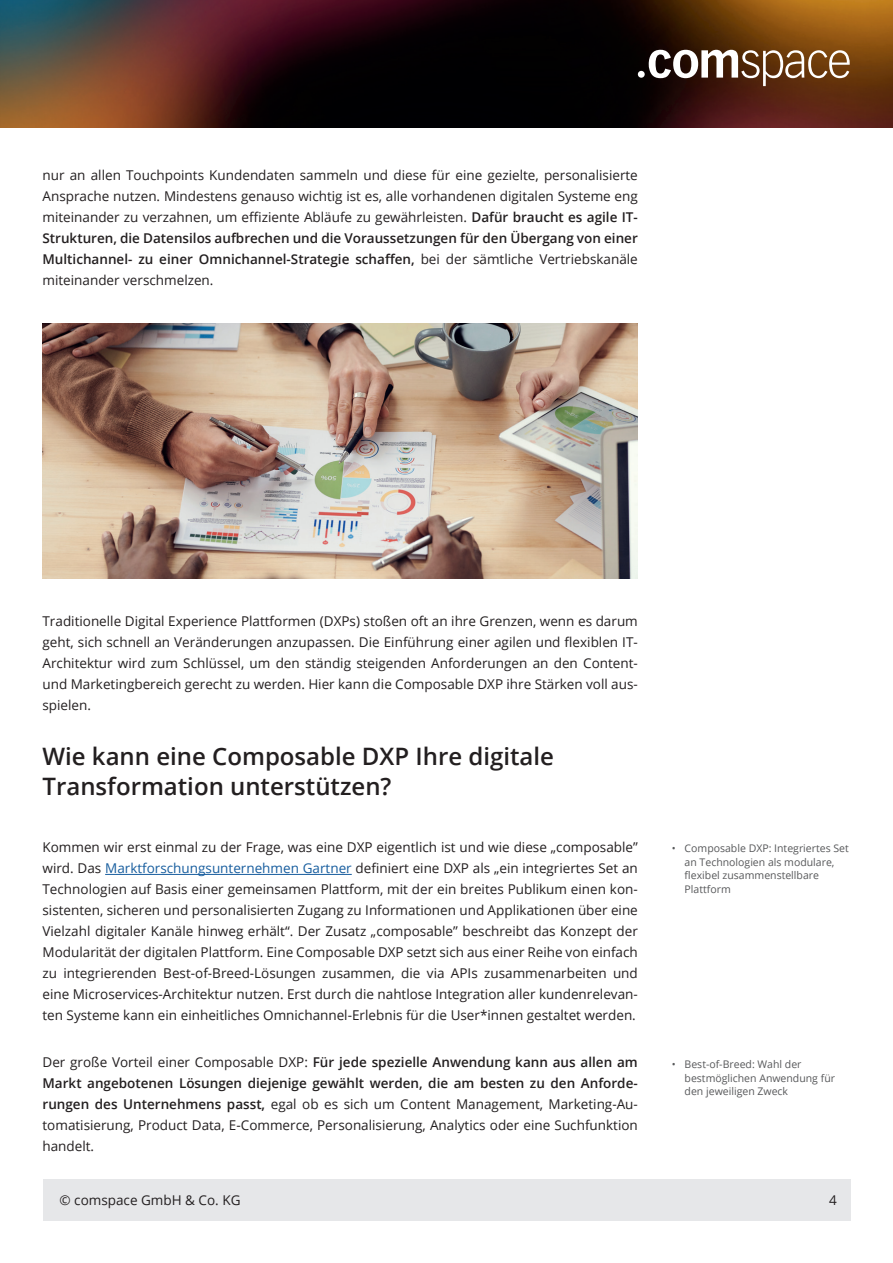
<style>
.page{position:relative;width:893px;height:1263px;background:#fff}
.page>*{position:absolute;margin:0;border:0;box-sizing:border-box;transform-origin:0 0}
.t1{font:600 24px/30px "Open Sans";color:#231f20}
.t2{font:13.5px/21px "Open Sans";color:#231f20;text-align:justify}
.t3{font:10.5px/13.5px "Open Sans";color:#57585a}
.s1{font-weight:600}
.s2{color:#175d9e}
</style>
<div class="page">
<div style="left:43px;top:1179px;width:807px;height:41px;background:#e6e7e9"></div>
<img style="left:0;top:0;width:893px;height:128px">
<svg style="left:649px;top:50px;width:201px;height:36px"></svg>
<div style="left:638px;top:71px;width:7px;height:7px;background:#fff;border-radius:50%"></div>
<hr style="left:105px;top:874px;width:247px;height:1px;background:#175d9e">
<img style="left:43px;top:323px;width:595px;height:255px">
<p class="t2" style="left:43px;top:165px;width:597px">nur an allen Touchpoints Kundendaten sammeln und diese für eine gezielte, personalisierte Ansprache nutzen. Mindestens genauso wichtig ist es, alle vorhandenen digitalen Systeme eng miteinander zu verzahnen, um effiziente Abläufe zu gewährleisten. <span class="s1">Dafür braucht es agile IT-Strukturen, die Datensilos aufbrechen und die Voraussetzungen für den Übergang von einer Multichannel- zu einer Omnichannel-Strategie schaffen,</span> bei der sämtliche Vertriebskanäle miteinander verschmelzen.</p>
<p class="t2" style="left:43px;top:610px;width:597px">Traditionelle Digital Experience Plattformen (DXPs) stoßen oft an ihre Grenzen, wenn es darum geht, sich schnell an Veränderungen anzupassen. Die Einführung einer agilen und flexiblen IT-Architektur wird zum Schlüssel, um den ständig steigenden Anforderungen an den Content&shy;und Marketingbereich gerecht zu werden. Hier kann die Composable DXP ihre Stärken voll aus&shy;spielen.</p>
<h1 class="t1" style="left:43px;top:741px;width:513px">Wie kann eine Composable DXP Ihre digitale<br>Transformation unterstützen?</h1>
<p class="t2" style="left:43px;top:837px;width:597px">Kommen wir erst einmal zu der Frage, was eine DXP eigentlich ist und wie diese „composable” wird. Das <span class="s2">Marktforschungsunternehmen Gartner</span> definiert eine DXP als „ein integriertes Set an Technologien auf Basis einer gemeinsamen Plattform, mit der ein breites Publikum einen kon&shy;sistenten, sicheren und personalisierten Zugang zu Informationen und Applikationen über eine Vielzahl digitaler Kanäle hinweg erhält“. Der Zusatz „composable” beschreibt das Konzept der Modularität der digitalen Plattform. Eine Composable DXP setzt sich aus einer Reihe von einfach zu integrierenden Best-of-Breed-Lösungen zusammen, die via APIs zusammenarbeiten und eine Microservices-Architektur nutzen. Erst durch die nahtlose Integration aller kundenrelevan&shy;ten Systeme kann ein einheitliches Omnichannel-Erlebnis für die User*innen gestaltet werden.</p>
<p class="t2" style="left:43px;top:1051px;width:597px">Der große Vorteil einer Composable DXP: <span class="s1">Für jede spezielle Anwendung kann aus allen am Markt angebotenen Lösungen diejenige gewählt werden, die am besten zu den Anforde&shy;rungen des Unternehmens passt,</span> egal ob es sich um Content Management, Marketing-Au&shy;tomatisierung, Product Data, E-Commerce, Personalisierung, Analytics oder eine Suchfunktion handelt.</p>
<p class="t3" style="left:685px;top:841px;width:166px;text-indent:-13px">• Composable DXP: Integriertes Set an Technologien als modulare, flexibel zusammenstellbare<br>Plattform</p>
<p class="t3" style="left:685px;top:1057px;width:152px;text-indent:-13px">• Best-of-Breed: Wahl der bestmöglichen Anwendung für den jeweiligen Zweck</p>
<p class="t2" style="left:60px;top:1189px;width:182px">© comspace GmbH &amp; Co. KG</p>
<p class="t2" style="left:829px;top:1189px;width:9px">4</p>
</div>
